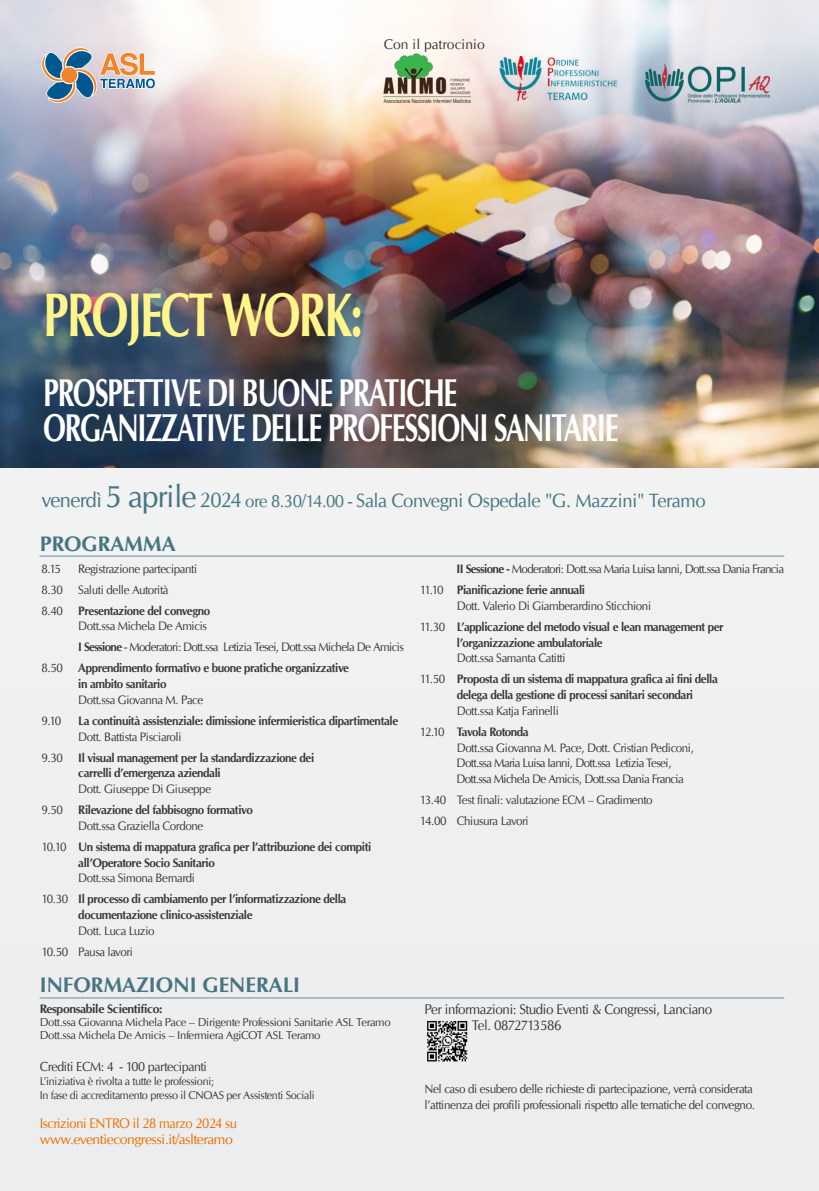
<style>
.page{position:relative;width:819px;height:1191px;background:#efeff0}
.page>*{position:absolute;margin:0;border:0;box-sizing:border-box;transform-origin:0 0}
.t1{font:700 61.43px "URW Classico";letter-spacing:-.04em;color:#fff58a;scale:.73 1}
.t2{font:700 38.68px/35px "URW Classico";letter-spacing:-.045em;color:#fff;scale:.72 1}
.t3{font:700 21px "URW Classico";color:#487582}
.t4{font:19.25px "URW Classico";letter-spacing:-.02em;color:#487582;scale:.96 1}
.t5{font:14px/15.8px "URW Classico";letter-spacing:-.03em;color:#ee6e01;scale:.93 1}
.t6{font:14px/15.8px "URW Classico";letter-spacing:-.03em;color:#393939;scale:.96 1}
.t7{font:14px "URW Classico";color:#393939}
.t8{font:13.12px "URW Classico";letter-spacing:-.03em;color:#393939;scale:.96 1}
.t9{font:700 12.25px/21px "URW Classico";letter-spacing:-.03em;color:#393939;scale:.95 1}
.t10{font:12.25px/21px "URW Classico";letter-spacing:-.035em;color:#393939;scale:.95 1}
.t11{font:12.25px/15.8px "URW Classico";letter-spacing:-.035em;color:#393939;scale:.96 1}
.t12{font:12.25px/21px "URW Classico";letter-spacing:-.055em;color:#393939;scale:.96 1}
.t13{font:700 12.25px "URW Classico";letter-spacing:-.03em;color:#393939}
.t14{font:11.38px/13.1px "URW Classico";letter-spacing:-.03em;color:#393939}
.t15{font:11.38px/14px "URW Classico";letter-spacing:-.03em;color:#393939;scale:.96 1}
.s1{font-size:21px}
.s2{font-size:31.5px}
.s3{font-size:17.5px}
.s4{font-weight:700}
.s5{font-weight:400}
</style>
<div class="page">
<img style="left:0;top:215px;width:819px;height:253px">
<hr style="left:40px;top:555px;width:744px;height:1px;background:#6c8d98">
<hr style="left:40px;top:997px;width:744px;height:1px;background:#6c8d98">
<img style="left:427px;top:1021px;width:41px;height:41px">
<img style="left:0;top:0;width:819px;height:215px">
<img style="left:384px;top:53px;width:90px;height:50px">
<img style="left:497px;top:57px;width:124px;height:46px">
<img style="left:645px;top:63px;width:124px;height:40px">
<svg style="left:41px;top:47px;width:115px;height:56px"></svg>
<p class="t7" style="left:384px;top:35px;width:102px">Con il patrocinio</p>
<h1 class="t1" style="left:43px;top:289px;width:439px">PROJECT WORK:</h1>
<h2 class="t2" style="left:43px;top:382px;width:800px">PROSPETTIVE DI BUONE PRATICHE<br>ORGANIZZATIVE DELLE PROFESSIONI SANITARIE</h2>
<h3 class="t4" style="left:41px;top:488px;width:693px"><span class="s1">venerdì</span> <span class="s2">5 aprile</span> <span class="s1">2024</span> <span class="s3">ore 8.30/14.00 -</span> Sala Convegni Ospedale "G. Mazzini" Teramo</h3>
<h3 class="t3" style="left:40px;top:535px;width:137px">PROGRAMMA</h3>
<p class="t10" style="left:41px;top:557px;width:22px">8.15</p>
<p class="t10" style="left:78px;top:557px;width:127px">Registrazione partecipanti</p>
<p class="t10" style="left:41px;top:578px;width:24px">8.30</p>
<p class="t10" style="left:78px;top:578px;width:96px">Saluti delle Autorità</p>
<p class="t10" style="left:41px;top:599px;width:24px">8.40</p>
<p class="t9" style="left:78px;top:602px;width:140px">Presentazione del convegno</p>
<p class="t10" style="left:78px;top:615px;width:344px">Dott.ssa Michela De Amicis<br><span class="s4">I Sessione</span> - Moderatori: Dott.ssa Letizia Tesei, Dott.ssa Michela De Amicis</p>
<p class="t10" style="left:41px;top:657px;width:24px">8.50</p>
<p class="t9" style="left:78px;top:662px;width:286px;line-height:15.8px">Apprendimento formativo e buone pratiche organizzative in ambito sanitario</p>
<p class="t10" style="left:78px;top:689px;width:133px">Dott.ssa Giovanna M. Pace</p>
<p class="t10" style="left:41px;top:710px;width:22px">9.10</p>
<p class="t9" style="left:78px;top:712px;width:338px">La continuità assistenziale: dimissione infermieristica dipartimentale</p>
<p class="t10" style="left:78px;top:725px;width:110px">Dott. Battista Pisciaroli</p>
<p class="t10" style="left:41px;top:746px;width:24px">9.30</p>
<p class="t9" style="left:78px;top:751px;width:250px;line-height:15.8px">Il visual management per la standardizzazione dei carrelli d’emergenza aziendali</p>
<p class="t10" style="left:78px;top:778px;width:141px">Dott. Giuseppe Di Giuseppe</p>
<p class="t10" style="left:41px;top:799px;width:24px">9.50</p>
<p class="t9" style="left:78px;top:801px;width:185px">Rilevazione del fabbisogno formativo</p>
<p class="t9" style="left:41px;top:817px;width:349px;text-indent:37px"><span class="s5">Dott.ssa Graziella Cordone<br>10.10</span> Un sistema di mappatura grafica per l’attribuzione dei compiti</p>
<p class="t9" style="left:78px;top:854px;width:145px">all’Operatore Socio Sanitario</p>
<p class="t9" style="left:41px;top:869px;width:322px;text-indent:37px"><span class="s5">Dott.ssa Simona Bernardi<br>10.30</span> Il processo di cambiamento per l’informatizzazione della</p>
<p class="t9" style="left:78px;top:906px;width:185px">documentazione clinico-assistenziale</p>
<p class="t10" style="left:41px;top:920px;width:121px;text-indent:37px">Dott. Luca Luzio<br>10.50 Pausa lavori</p>
<h3 class="t3" style="left:40px;top:975px;width:262px">INFORMAZIONI GENERALI</h3>
<p class="t13" style="left:40px;top:1003px;width:124px">Responsabile Scientifico:</p>
<p class="t14" style="left:40px;top:1015px;width:352px">Dott.ssa Giovanna Michela Pace – Dirigente Professioni Sanitarie ASL Teramo<br>Dott.ssa Michela De Amicis – Infermiera AgiCOT ASL Teramo</p>
<p class="t8" style="left:40px;top:1058px;width:176px">Crediti ECM: 4 - 100 partecipanti</p>
<p class="t15" style="left:40px;top:1073px;width:288px">L’iniziativa è rivolta a tutte le professioni;<br>In fase di accreditamento presso il CNOAS per Assistenti Sociali</p>
<p class="t5" style="left:40px;top:1115px;width:214px">Iscrizioni ENTRO il 28 marzo 2024 su www.eventiecongressi.it/aslteramo</p>
<p class="t12" style="left:420px;top:558px;width:381px;text-indent:37px"><span class="s4">II Sessione -</span> Moderatori: Dott.ssa Maria Luisa Ianni, Dott.ssa Dania Francia<br>11.10 <span class="s4">Pianificazione ferie annuali</span></p>
<p class="t9" style="left:420px;top:597px;width:321px;text-indent:37px"><span class="s5">Dott. Valerio Di Giamberardino Sticchioni<br>11.30</span> L’applicazione del metodo visual e lean management per</p>
<p class="t9" style="left:457px;top:634px;width:155px">l’organizzazione ambulatoriale</p>
<p class="t9" style="left:420px;top:650px;width:315px;text-indent:37px"><span class="s5">Dott.ssa Samanta Catitti<br>11.50</span> Proposta di un sistema di mappatura grafica ai fini della</p>
<p class="t9" style="left:457px;top:686px;width:250px">delega della gestione di processi sanitari secondari</p>
<p class="t10" style="left:420px;top:700px;width:148px;text-indent:37px">Dott.ssa Katja Farinelli<br>12.10 <span class="s4">Tavola Rotonda</span></p>
<p class="t10" style="left:456px;top:739px;width:251px;line-height:15.8px">Dott.ssa Giovanna M. Pace, Dott. Cristian Pediconi,<br>Dott.ssa Maria Luisa Ianni, Dott.ssa Letizia Tesei,<br>Dott.ssa Michela De Amicis, Dott.ssa Dania Francia</p>
<p class="t10" style="left:420px;top:789px;width:246px">13.40 Test finali: valutazione ECM – Gradimento<br>14.00 Chiusura Lavori</p>
<p class="t6" style="left:471px;top:1001px;width:252px;text-indent:-47px">Per informazioni: Studio Eventi &amp; Congressi, Lanciano<br>Tel. 0872713586</p>
<p class="t11" style="left:424px;top:1080px;width:346px">Nel caso di esubero delle richieste di partecipazione, verrà considerata l’attinenza dei profili professionali rispetto alle tematiche del convegno.</p>
</div>
